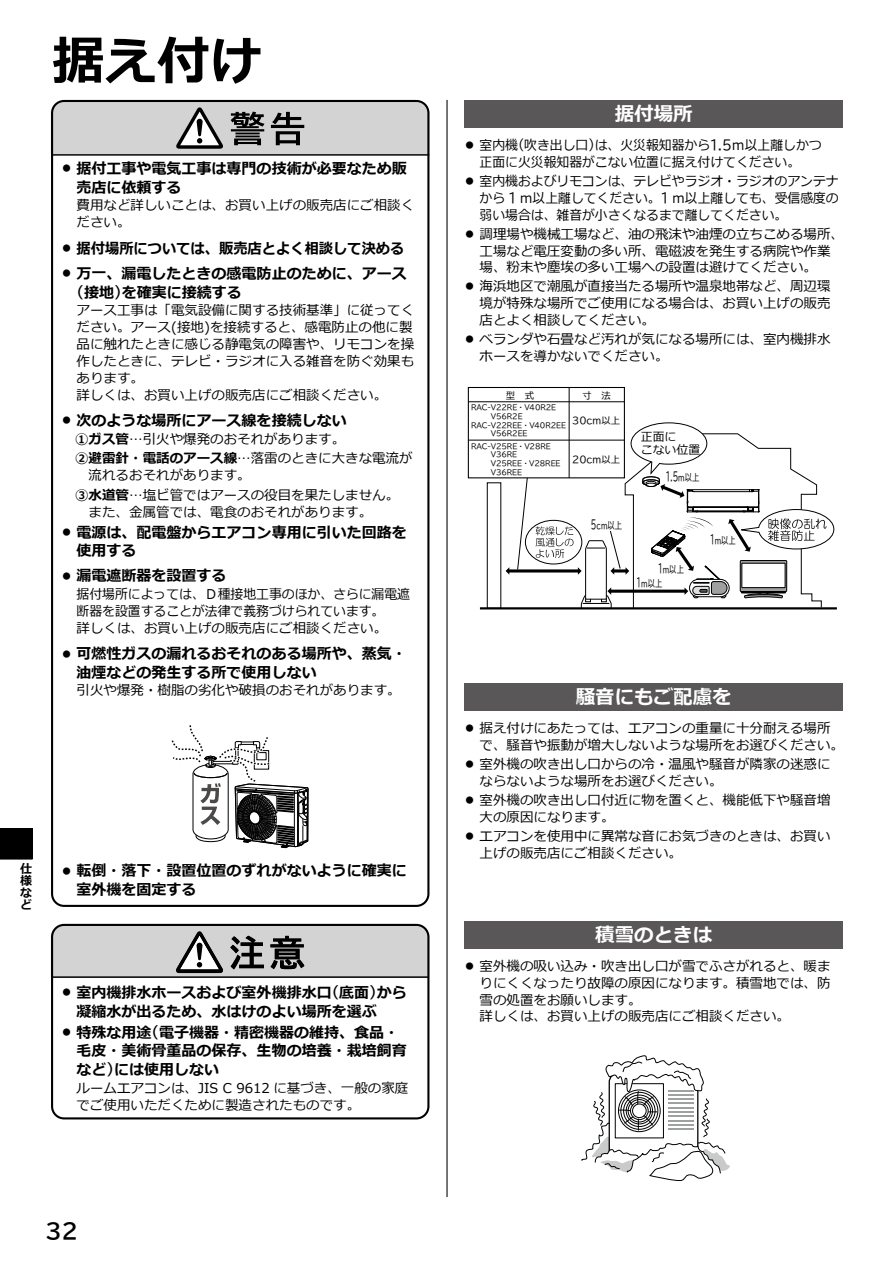
<style>
.page{position:relative;width:893px;height:1263px;background:#fff}
.page>*{position:absolute;margin:0;border:0;box-sizing:border-box;transform-origin:0 0}
.t1{font:700 52.5px "Meiryo";color:#000}
.t2{font:21px "BIZ UDP Gothic Bold";color:#000}
.t3{font:700 19.5px "Meiryo";color:#fff}
.t4{font:700 15px/18.8px "Meiryo";color:#000}
.t5{font:700 15px/25px "Meiryo";color:#000;scale:.95 1}
.t6{font:13.5px/16.8px "Meiryo";color:#000}
.t7{font:13.5px/16.8px "Meiryo";color:#000;text-align:center;scale:.95 1}
.t8{font:12.3px "BIZ UDP Gothic";color:#000;scale:.6 1}
.t9{font:700 12px/12px "Meiryo";color:#000;text-align:justify}
.t10{font:11.85px/12.3px "Meiryo";color:#000}
.t11{font:9.9px "Meiryo";color:#000;scale:.74 1}
.t12{font:9.45px "BIZ UDP Gothic";color:#000}
.t13{font:9.45px "Meiryo";color:#000}
.t14{font:9px "BIZ UDP Gothic";color:#000;scale:.78 1}
.t15{font:7.2px/8.7px "BIZ UDP Gothic";letter-spacing:-.02em;color:#000}
.s1{font-weight:400;font-size:10.5px}
.s2{font-family:"BIZ UDP Gothic Bold";font-weight:400}
.s3{font-weight:700}
.s4{font-size:10.5px}
.s5{font-family:"BIZ UDP Gothic"}
.s6{font-family:"Meiryo"}
.s7{font-size:12.3px}
.s8{font-family:"Meiryo";font-size:9.9px}
.s9{font-size:9px}
.s10{font-family:"BIZ UDP Gothic";font-size:12.3px}
.s11{font-family:"BIZ UDP Gothic";font-size:9px}
</style>
<div class="page">
<div style="left:465px;top:100px;width:378px;height:28px;background:#595757"></div>
<div style="left:487px;top:482px;width:14px;height:127px;border:1px solid #000"></div>
<hr style="left:480px;top:607px;width:357px;height:2px;background:#000">
<svg style="left:506px;top:422px;width:329px;height:186px"></svg>
<div style="left:468px;top:387px;width:157px;height:91px;border:1px solid #000"></div>
<hr style="left:569px;top:387px;width:1px;height:91px;background:#000">
<hr style="left:468px;top:401px;width:156px;height:1px;background:#000">
<hr style="left:468px;top:440px;width:156px;height:1px;background:#000">
<div style="left:465px;top:683px;width:378px;height:28px;background:#595757"></div>
<div style="left:465px;top:921px;width:378px;height:27px;background:#595757"></div>
<svg style="left:581px;top:1055px;width:149px;height:127px"></svg>
<div style="left:626px;top:1097px;width:27px;height:27px;border:1px solid #000;border-radius:50%"></div>
<div style="left:630px;top:1101px;width:19px;height:19px;border:1px solid #000;border-radius:50%"></div>
<div style="left:632px;top:1104px;width:14px;height:14px;border:1px solid #000;border-radius:50%"></div>
<div style="left:623px;top:1095px;width:32px;height:32px;border:1px solid #000;border-radius:50%"></div>
<div style="left:621px;top:1092px;width:37px;height:37px;border:1px solid #000;border-radius:50%"></div>
<div style="left:628px;top:1099px;width:23px;height:23px;border:1px solid #000;border-radius:50%"></div>
<svg style="left:171px;top:725px;width:138px;height:124px"></svg>
<svg style="left:51px;top:101px;width:378px;height:54px;background:#bcbcbd"></svg>
<hr style="left:52px;top:154px;width:377px;height:2px;background:#000">
<div style="left:51px;top:924px;width:378px;height:195px;border:2px solid #000;border-radius:12px"></div>
<svg style="left:51px;top:925px;width:378px;height:53px;background:#b6b6b7"></svg>
<svg style="left:0;top:829px;width:32px;height:30px"></svg>
<hr style="left:446px;top:100px;width:2px;height:1097px;background:#000">
<h1 class="t1" style="left:52px;top:24px;width:211px">据え付け</h1>
<p class="t4" style="left:77px;top:160px;width:332px;text-indent:-15px"><span class="s1">㓡</span>据付工事や電気工事は専門の技術が必要なため販売店に依頼する</p>
<p class="t6" style="left:77px;top:198px;width:339px">費用など詳しいことは、お買い上げの販売店にご相談ください。</p>
<p class="t5" style="left:62px;top:237px;width:365px"><span class="s1">㓡</span>据付場所については、販売店とよく相談して決める<span class="s1">㓡</span>万一、漏電したときの感電防止のために、アース</p>
<p class="t4" style="left:77px;top:284px;width:167px"><span class="s2">(</span>接地<span class="s2">)</span>を確実に接続する</p>
<p class="t6" style="left:77px;top:303px;width:339px">アース工事は「電気設備に関する技術基準」に従ってください。アース(接地)を接続すると、感電防止の他に製品に触れたときに感じる静電気の障害や、リモコンを操作したときに、テレビ・ラジオに入る雑音を防ぐ効果もあります。<br>詳しくは、お買い上げの販売店にご相談ください。</p>
<p class="t4" style="left:62px;top:412px;width:286px"><span class="s1">㓡</span>次のような場所にアース線を接続しない</p>
<p class="t6" style="left:75px;top:430px;width:339px;line-height:19.4px"><span class="s3">①ガス管</span>…引火や爆発のおそれがあります。<br><span class="s3">②避雷針・電話のアース線</span>…落雷のときに大きな電流が</p>
<p class="t6" style="left:75px;top:466px;width:326px;line-height:19.4px;text-indent:14px">流れるおそれがあります。<br><span class="s3">③水道管</span>…塩ビ管ではアースの役目を果たしません。</p>
<p class="t6" style="left:89px;top:504px;width:285px">また、金属管では、電食のおそれがあります。</p>
<p class="t4" style="left:77px;top:523px;width:332px;text-indent:-15px"><span class="s1">㓡</span>電源は、配電盤からエアコン専用に引いた回路を使用する</p>
<p class="t4" style="left:62px;top:567px;width:166px"><span class="s1">㓡</span>漏電遮断器を設置する</p>
<p class="t7" style="left:77px;top:586px;width:352px;text-align:left">据付場所によっては、Ｄ種接地工事のほか、さらに漏電遮断器を設置することが法律で義務づけられています。<br>詳しくは、お買い上げの販売店にご相談ください。</p>
<p class="t4" style="left:77px;top:645px;width:332px;text-indent:-15px"><span class="s1">㓡</span>可燃性ガスの漏れるおそれのある場所や、蒸気・油煙などの発生する所で使用しない</p>
<p class="t6" style="left:77px;top:683px;width:326px">引火や爆発・樹脂の劣化や破損のおそれがあります。</p>
<p class="t9" style="left:20px;top:863px;width:13px">仕様など</p>
<p class="t4" style="left:77px;top:862px;width:332px;text-indent:-15px"><span class="s1">㓡</span>転倒・落下・設置位置のずれがないように確実に室外機を固定する</p>
<p class="t4" style="left:77px;top:984px;width:332px;text-indent:-15px"><span class="s1">㓡</span>室内機排水ホースおよび室外機排水口<span class="s2">(</span>底面<span class="s2">)</span>から凝縮水が出るため、水はけのよい場所を選ぶ</p>
<p class="t4" style="left:77px;top:1023px;width:332px;text-indent:-15px"><span class="s1">㓡</span>特殊な用途<span class="s2">(</span>電子機器・精密機器の維持、食品・毛皮・美術骨董品の保存、生物の培養・栽培飼育など<span class="s2">)</span>には使用しない</p>
<p class="t6" style="left:77px;top:1080px;width:333px">ルームエアコンは、JIS C 9612 に基づき、一般の家庭でご使用いただくために製造されたものです。</p>
<h2 class="t2" style="left:46px;top:1220px;width:33px">32</h2>
<h3 class="t3" style="left:615px;top:100px;width:79px">据付場所</h3>
<p class="t7" style="left:465px;top:137px;width:377px"><span class="s4">㓡</span>室内機<span class="s5">(</span>吹き出し口<span class="s5">)</span>は、火災報知器から<span class="s5">1.5</span>ｍ以上離しかつ正面に火災報知器がこない位置に据え付けてください。</p>
<p class="t7" style="left:480px;top:173px;width:380px;text-align:justify;text-indent:-15px"><span class="s4">㓡</span>室内機およびリモコンは、テレビやラジオ・ラジオのアンテナから <span class="s5">1</span> ｍ以上離してください。<span class="s5">1</span> ｍ以上離しても、受信感度の弱い場合は、雑音が小さくなるまで離してください。</p>
<p class="t6" style="left:480px;top:226px;width:366px;text-indent:-15px"><span class="s4">㓡</span>調理場や機械工場など、油の飛沫や油煙の立ちこめる場所、工場など電圧変動の多い所、電磁波を発生する病院や作業場、粉末や塵埃の多い工場への設置は避けてください。</p>
<p class="t6" style="left:480px;top:279px;width:352px;text-align:justify;text-indent:-15px"><span class="s4">㓡</span>海浜地区で潮風が直接当たる場所や温泉地帯など、周辺環境が特殊な場所でご使用になる場合は、お買い上げの販売店とよく相談してください。</p>
<p class="t6" style="left:480px;top:332px;width:352px;text-indent:-15px"><span class="s4">㓡</span>ベランダや石畳など汚れが気になる場所には、室内機排水ホースを導かないでください。</p>
<p class="t13" style="left:506px;top:389px;width:30px">型　式</p>
<p class="t13" style="left:583px;top:389px;width:39px">寸　法　</p>
<p class="t15" style="left:471px;top:403px;width:87px">RAC-V22RE<span class="s6">・</span>V40R2E</p>
<p class="t15" style="left:491px;top:412px;width:33px">V56R2E</p>
<p class="t15" style="left:471px;top:421px;width:96px">RAC-V22REE<span class="s6">・</span>V40R2EE</p>
<p class="t15" style="left:491px;top:429px;width:38px">V56R2EE</p>
<p class="t12" style="left:572px;top:415px;width:50px">30cm<span class="s6">以上</span></p>
<p class="t15" style="left:491px;top:441px;width:71px;text-indent:-20px">RAC-V25RE<span class="s6">・</span>V28RE<br>V36RE<br>V25REE<span class="s6">・</span>V28REE<br>V36REE</p>
<p class="t12" style="left:572px;top:454px;width:50px">20cm<span class="s6">以上</span></p>
<p class="t14" style="left:591px;top:521px;width:42px"><span class="s7">5</span>cm<span class="s8">以上</span></p>
<p class="t10" style="left:641px;top:432px;width:61px">正面に<br>こない位置</p>
<p class="t8" style="left:666px;top:470px;width:58px">1.5<span class="s9">m</span><span class="s8">以上</span></p>
<p class="t11" style="left:658px;top:562px;width:36px"><span class="s10">1</span><span class="s11">m</span>以上</p>
<p class="t11" style="left:637px;top:577px;width:36px"><span class="s10">1</span><span class="s11">m</span>以上</p>
<p class="t11" style="left:710px;top:533px;width:36px"><span class="s10">1</span><span class="s11">m</span>以上</p>
<h3 class="t3" style="left:576px;top:683px;width:157px">騒音にもご配慮を</h3>
<p class="t6" style="left:480px;top:720px;width:366px;text-indent:-15px"><span class="s4">㓡</span>据え付けにあたっては、エアコンの重量に十分耐える場所で、騒音や振動が増大しないような場所をお選びください。</p>
<p class="t6" style="left:480px;top:756px;width:352px;text-indent:-15px"><span class="s4">㓡</span>室外機の吹き出し口からの冷・温風や騒音が隣家の迷惑にならないような場所をお選びください。</p>
<p class="t6" style="left:480px;top:792px;width:352px;text-indent:-15px"><span class="s4">㓡</span>室外機の吹き出し口付近に物を置くと、機能低下や騒音増大の原因になります。</p>
<p class="t6" style="left:480px;top:828px;width:352px;text-indent:-15px"><span class="s4">㓡</span>エアコンを使用中に異常な音にお気づきのときは、お買い上げの販売店にご相談ください。</p>
<h3 class="t3" style="left:595px;top:921px;width:118px">積雪のときは</h3>
<p class="t6" style="left:480px;top:958px;width:352px;text-indent:-15px"><span class="s4">㓡</span>室外機の吸い込み・吹き出し口が雪でふさがれると、暖まりにくくなったり故障の原因になります。積雪地では、防雪の処置をお願いします。<br>詳しくは、お買い上げの販売店にご相談ください。</p>
</div>
